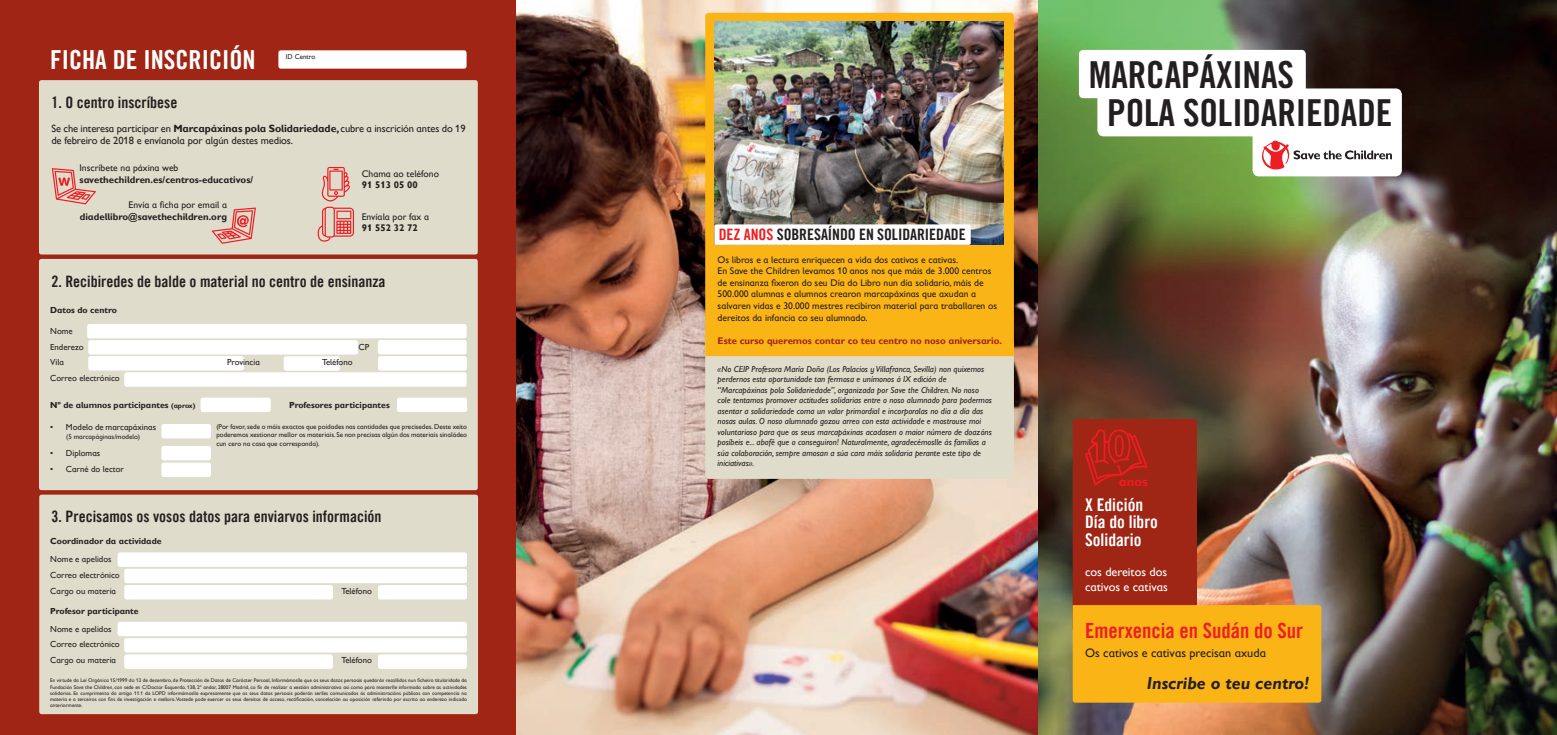
<style>
.page{position:relative;width:1557px;height:735px;background:#fff}
.page>*{position:absolute;margin:0;border:0;box-sizing:border-box;transform-origin:0 0}
.t1{font:37.27px/38.7px "Trade Gothic LT Std Bd Cn 20";letter-spacing:-.005em;color:#231f20}
.t2{font:26.25px "Trade Gothic LT Std Bd Cn 20";color:#fff}
.t3{font:21px "Trade Gothic LT Std Bd Cn 20";color:#ee1d23}
.t4{font:17.5px/17.5px "Trade Gothic LT Std Bd Cn 20";color:#fff}
.t5{font:italic 700 17.5px "Gill Sans Infant Std";color:#231f20}
.t6{font:15.75px "Trade Gothic LT Std Bd Cn 20";color:#231f20}
.t7{font:700 13.04px "Gill Sans Infant Std";color:#ee1d23}
.t8{font:12.25px "Gill Sans Infant Std";color:#231f20}
.t9{font:12.25px/14.7px "Gill Sans Infant Std";color:#fff}
.t10{font:10.5px/12.6px "Gill Sans Infant Std";letter-spacing:-.01em;color:#231f20}
.t11{font:9.62px/11.5px "Gill Sans Infant Std";color:#231f20}
.t12{font:700 9.62px "Gill Sans Infant Std";color:#231f20}
.t13{font:700 9.62px "Gill Sans Infant Std";color:#9f2514}
.t14{font:italic 8.75px/10.5px "Gill Sans Infant Std";color:#231f20}
.t15{font:8.75px/15.8px "Gill Sans Infant Std";color:#231f20}
.t16{font:700 8.75px "Gill Sans Infant Std";color:#231f20}
.t17{font:7px/8.4px "Gill Sans Infant Std";color:#231f20;text-align:justify}
.t18{font:5.25px/6.3px "Gill Sans Infant Std";color:#231f20;text-align:justify}
.s1{font-weight:700}
.s2{font-size:7px}
.s3{color:#ee1d23}
</style>
<div class="page">
<div style="left:0;top:0;width:516px;height:735px;background:#a12514"></div>
<img style="left:516px;top:0;width:1040px;height:735px">
<div style="left:39px;top:495px;width:439px;height:219px;background:#e0dccb;border-radius:2px"></div>
<div style="left:39px;top:259px;width:439px;height:231px;background:#e0dccb;border-radius:2px"></div>
<div style="left:39px;top:80px;width:439px;height:175px;background:#e0dccb;border-radius:2px"></div>
<div style="left:278px;top:50px;width:188px;height:19px;background:#fff;border-radius:2px"></div>
<svg style="left:52px;top:168px;width:44px;height:36px"></svg>
<svg style="left:212px;top:208px;width:44px;height:36px"></svg>
<svg style="left:317px;top:207px;width:37px;height:35px"></svg>
<svg style="left:321px;top:167px;width:29px;height:34px"></svg>
<div style="left:87px;top:324px;width:379px;height:14px;background:#fff;border-radius:2px"></div>
<div style="left:88px;top:356px;width:156px;height:14px;background:#fff;border-radius:2px"></div>
<div style="left:378px;top:356px;width:89px;height:15px;background:#fff;border-radius:2px"></div>
<div style="left:284px;top:356px;width:56px;height:15px;background:#fff;border-radius:2px"></div>
<div style="left:88px;top:340px;width:270px;height:15px;background:#fff;border-radius:2px"></div>
<div style="left:378px;top:340px;width:88px;height:14px;background:#fff;border-radius:2px"></div>
<div style="left:124px;top:372px;width:342px;height:15px;background:#fff;border-radius:2px"></div>
<div style="left:200px;top:398px;width:71px;height:14px;background:#fff;border-radius:2px"></div>
<div style="left:397px;top:398px;width:70px;height:14px;background:#fff;border-radius:2px"></div>
<div style="left:161px;top:463px;width:50px;height:14px;background:#fff;border-radius:2px"></div>
<div style="left:161px;top:424px;width:50px;height:14px;background:#fff;border-radius:2px"></div>
<div style="left:161px;top:446px;width:50px;height:14px;background:#fff;border-radius:2px"></div>
<div style="left:118px;top:552px;width:349px;height:15px;background:#fff;border-radius:2px"></div>
<div style="left:124px;top:569px;width:343px;height:14px;background:#fff;border-radius:2px"></div>
<div style="left:124px;top:585px;width:209px;height:14px;background:#fff;border-radius:2px"></div>
<div style="left:378px;top:585px;width:89px;height:14px;background:#fff;border-radius:2px"></div>
<div style="left:118px;top:622px;width:349px;height:14px;background:#fff;border-radius:2px"></div>
<div style="left:124px;top:638px;width:343px;height:15px;background:#fff;border-radius:2px"></div>
<div style="left:124px;top:654px;width:209px;height:15px;background:#fff;border-radius:2px"></div>
<div style="left:378px;top:654px;width:89px;height:15px;background:#fff;border-radius:2px"></div>
<div style="left:705px;top:339px;width:308px;height:140px;background:#e0dccb;border-radius:4px"></div>
<div style="left:705px;top:13px;width:308px;height:343px;background:#fbb416"></div>
<img style="left:714px;top:21px;width:289px;height:224px">
<svg style="left:714px;top:224px;width:256px;height:21px"></svg>
<div style="left:1078px;top:50px;width:227px;height:48px;background:#fff;border-radius:4px"></div>
<svg style="left:1097px;top:88px;width:304px;height:88px"></svg>
<div style="left:1072px;top:419px;width:124px;height:212px;background:#9f2514;border-radius:3px"></div>
<div style="left:1072px;top:605px;width:249px;height:98px;background:#fbb416"></div>
<svg style="left:1085px;top:429px;width:62px;height:57px"></svg>
<h2 class="t2" style="left:50px;top:43px;width:207px">FICHA DE INSCRICIÓN</h2>
<h3 class="t17" style="left:286px;top:53px;width:31px">ID Centro</h3>
<h3 class="t6" style="left:51px;top:93px;width:127px">1. O centro inscríbese</h3>
<h3 class="t10" style="left:51px;top:122px;width:416px">Se che interesa participar en <span class="s1">Marcapáxinas pola Solidariedade,</span>cubre a inscrición antes do 19 de febreiro de 2018 e envíanola por algún destes medios.</h3>
<h3 class="t11" style="left:80px;top:162px;width:100px">Inscríbete na páxina web</h3>
<h3 class="t12" style="left:80px;top:174px;width:175px">savethechildren.es/centros-educativos/</h3>
<h3 class="t11" style="left:129px;top:199px;width:100px">Envía a ficha por email a</h3>
<h3 class="t12" style="left:80px;top:211px;width:149px">diadellibro@savethechildren.org</h3>
<h3 class="t11" style="left:362px;top:210px;width:69px">Envíala por fax a</h3>
<h3 class="t12" style="left:362px;top:222px;width:57px">91 552 32 72</h3>
<h3 class="t11" style="left:362px;top:168px;width:79px">Chama ao teléfono</h3>
<h3 class="t12" style="left:362px;top:179px;width:57px">91 513 05 00</h3>
<h3 class="t6" style="left:51px;top:271px;width:335px">2. Recibiredes de balde o material no centro de ensinanza</h3>
<h3 class="t16" style="left:50px;top:305px;width:68px">Datos do centro</h3>
<h3 class="t15" style="left:50px;top:323px;width:35px">Nome<br>Enderezo</h3>
<h3 class="t15" style="left:358px;top:339px;width:12px">CP</h3>
<h3 class="t15" style="left:50px;top:354px;width:15px">Vila</h3>
<h3 class="t15" style="left:227px;top:354px;width:34px">Provincia</h3>
<h3 class="t15" style="left:322px;top:354px;width:32px">Teléfono</h3>
<h3 class="t15" style="left:50px;top:370px;width:71px">Correo electrónico</h3>
<h3 class="t16" style="left:50px;top:400px;width:147px">Nº de alumnos participantes <span class="s2">(aprox)</span></h3>
<h3 class="t16" style="left:289px;top:400px;width:102px">Profesores participantes</h3>
<h3 class="t15" style="left:50px;top:419px;width:107px">• Modelo de marcapáxinas</h3>
<h3 class="t15" style="left:50px;top:445px;width:52px">• Diplomas</h3>
<h3 class="t15" style="left:50px;top:461px;width:75px">• Carné do lector</h3>
<h3 class="t17" style="left:216px;top:422px;width:252px">(Por favor,sede o máis exactos que poidades nas cantidades que precisedes.Deste xeito poderemos xestionar mellor os materiais. Se non precisas algún dos materiais sinaládeo cun cero na casa que corresponda).</h3>
<h3 class="t17" style="left:66px;top:433px;width:76px">(5 marcapáginas/modelo)</h3>
<h3 class="t6" style="left:52px;top:507px;width:331px">3. Precisamos os vosos datos para enviarvos información</h3>
<h3 class="t16" style="left:50px;top:536px;width:113px">Coordinador da actividade</h3>
<h3 class="t15" style="left:50px;top:551px;width:71px">Nome e apelidos<br>Correo electrónico<br>Cargo ou materia</h3>
<h3 class="t16" style="left:50px;top:606px;width:90px">Profesor participante</h3>
<h3 class="t15" style="left:50px;top:621px;width:71px">Nome e apelidos<br>Correo electrónico<br>Cargo ou materia</h3>
<h3 class="t15" style="left:341px;top:583px;width:32px">Teléfono</h3>
<h3 class="t15" style="left:341px;top:652px;width:32px">Teléfono</h3>
<p class="t18" style="left:50px;top:677px;width:418px">En virtude da Lei Orgánica 15/1999 do 13 de decembro, de Protección de Datos de Carácter Persoal, Informámoslle que os seus datos persoais quedarán recollidos nun ficheiro titularidade da Fundación Save the Children, con sede en C/Doctor Esquerdo, 138, 2º andar, 28007 Madrid, co fin de realizar a xestión administrativa así como para manterlle informado sobre as actividades solidarias. En cumprimento do artigo 11.1 da LOPD informámoslle expresamente que os seus datos persoais poderán serlles comunicados ás administracións públicas con competencia na materia e a terceiros con fins de investigación e mellora.Vostede pode exercer os seus dereitos de acceso, rectificación, cancelación ou oposición referindo por escrito ao enderezo indicado anteriormente.</p>
<h3 class="t6" style="left:718px;top:225px;width:248px"><span class="s3">DEZ ANOS</span> SOBRESAÍNDO EN SOLIDARIEDADE</h3>
<p class="t11" style="left:717px;top:254px;width:281px">Os libros e a lectura enriquecen a vida dos cativos e cativas.<br>En Save the Children levamos 10 anos nos que máis de 3.000 centros de ensinanza fixeron do seu Día do Libro nun día solidario, máis de 500.000 alumnas e alumnos crearon marcapáxinas que axudan a salvaren vidas e 30.000 mestres recibiron material para traballaren os dereitos da infancia co seu alumnado.</p>
<h3 class="t13" style="left:717px;top:335px;width:286px">Este curso queremos contar co teu centro no noso aniversario.</h3>
<p class="t14" style="left:717px;top:363px;width:276px">«No CEIP Profesora María Doña (Los Palacios y Villafranca, Sevilla) non quixemos perdernos esta oportunidade tan fermosa e unímonos á IX edición de “Marcapáxinas pola Solidariedade”, organizada por Save the Children. No noso cole tentamos promover actitudes solidarias entre o noso alumnado para podermos asentar a solidariedade coma un valor primordial e incorporalas no día a día das nosas aulas. O noso alumnado gozou arreo con esta actividade e mostrouse moi voluntarioso para que os seus marcapáxinas acadasen o maior número de doazóns posíbeis e... abofé que o conseguiron! Naturalmente, agradecémoslle ás familias a súa colaboración, sempre amosan a súa cara máis solidaria perante este tipo de iniciativas».</p>
<h1 class="t1" style="left:1107px;top:55px;width:286px;text-indent:-18px">MARCAPÁXINAS<br>POLA SOLIDARIEDADE</h1>
<h3 class="t7" style="left:1118px;top:474px;width:30px">anos</h3>
<h3 class="t4" style="left:1085px;top:496px;width:74px">X Edición<br>Día do libro<br>Solidario</h3>
<h3 class="t9" style="left:1085px;top:565px;width:84px">cos dereitos dos cativos e cativas</h3>
<h3 class="t3" style="left:1085px;top:617px;width:219px">Emerxencia en Sudán do Sur</h3>
<h3 class="t8" style="left:1085px;top:646px;width:182px">Os cativos e cativas precisan axuda</h3>
<h3 class="t5" style="left:1146px;top:673px;width:164px">Inscribe o teu centro!</h3>
</div>
